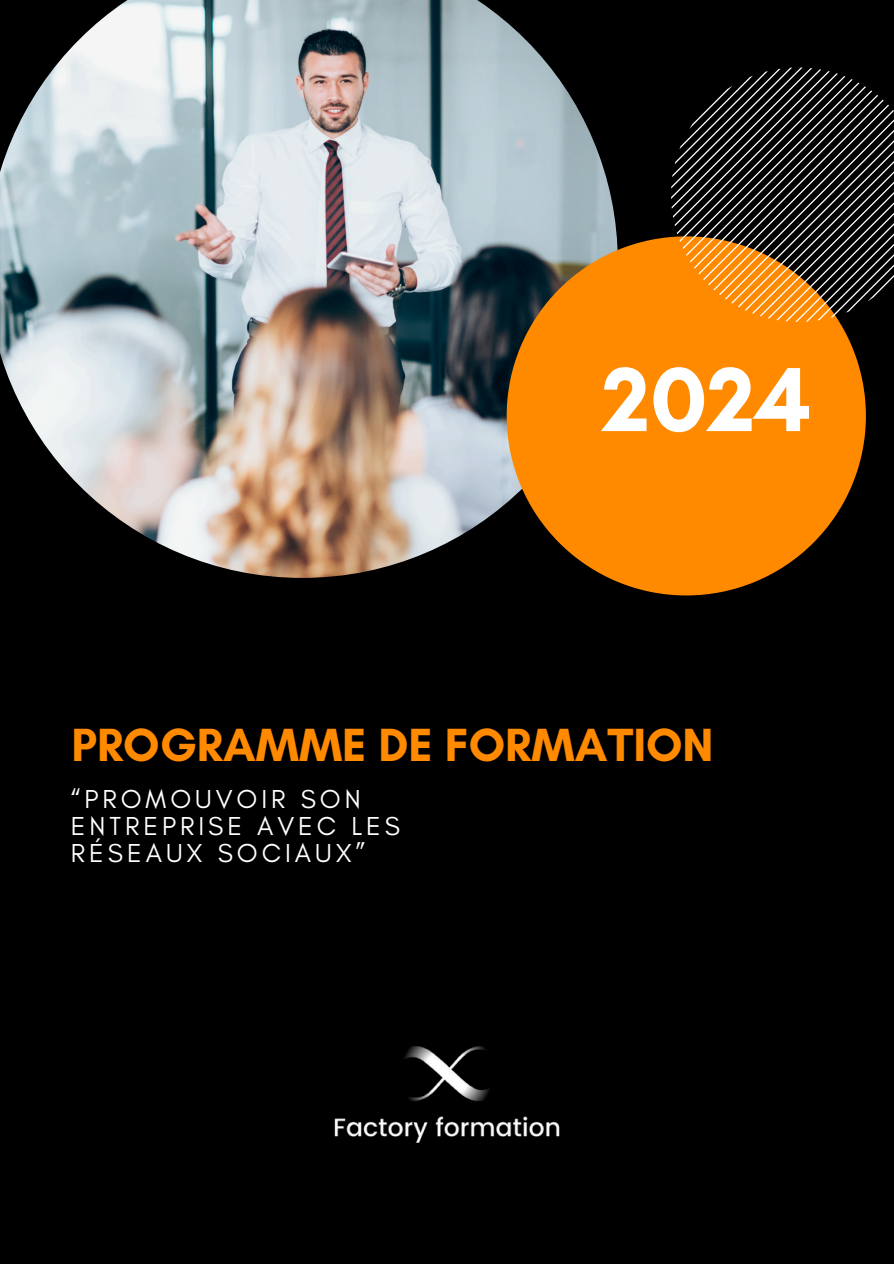
<style>
.page{position:relative;width:894px;height:1264px;background:#fff}
.page>*{position:absolute;margin:0;border:0;box-sizing:border-box;transform-origin:0 0}
.t1{font:700 92.7px "Glacial Indifference";color:#fff}
.t2{font:700 47.4px "Glacial Indifference";color:#ff8a00}
.t3{font:26.4px/27px "Glacial Indifference";letter-spacing:.15em;color:#fff}
</style>
<div class="page">
<div style="left:0;top:0;width:893px;height:1263px;background:#000"></div>
<img style="left:0;top:0;width:617px;height:578px">
<svg style="left:506px;top:236px;width:359px;height:359px;background:#d37506"></svg>
<svg style="left:670px;top:68px;width:223px;height:254px"></svg>
<img style="left:334px;top:1046px;width:226px;height:97px">
<p class="t1" style="left:602px;top:343px;width:210px">2024</p>
<h1 class="t2" style="left:72px;top:716px;width:643px">PROGRAMME DE FORMATION</h1>
<h2 class="t3" style="left:71px;top:785px;width:330px">“PROMOUVOIR SON<br>ENTREPRISE AVEC LES<br>RÉSEAUX SOCIAUX”</h2>
</div>
